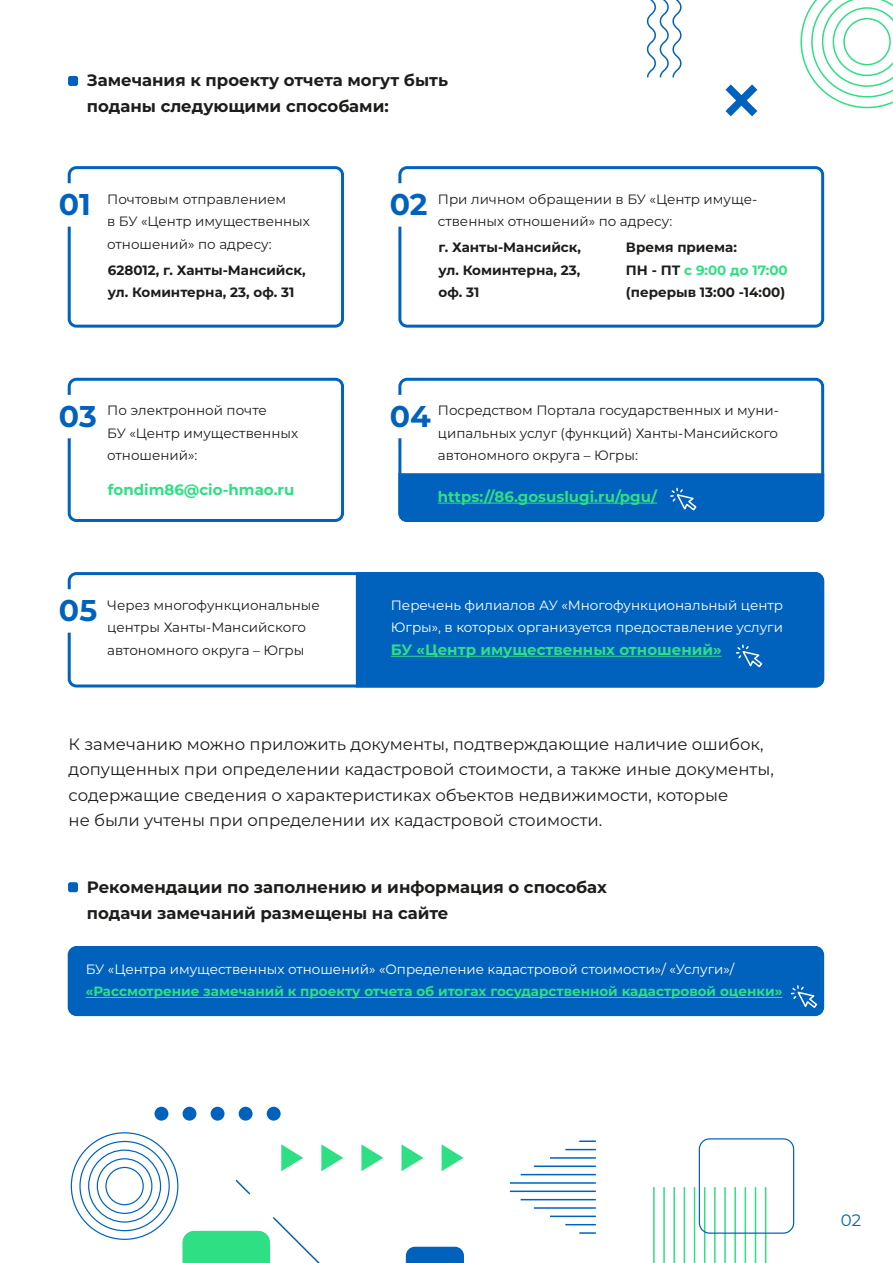
<style>
.page{position:relative;width:893px;height:1263px;background:#fff}
.page>*{position:absolute;margin:0;border:0;box-sizing:border-box;transform-origin:0 0}
.t1{font:700 30px "Montserrat";letter-spacing:-.005em;color:#0062bd}
.t2{font:16.5px/25.5px "Montserrat";color:#1d1d1b}
.t3{font:700 16.5px/25.5px "Montserrat";color:#1d1d1b}
.t4{font:16.5px "Montserrat";color:#0062bd}
.t5{font:700 15px "Montserrat";color:#2fdf84}
.t6{font:13.5px/22.5px "Montserrat";color:#1d1d1b}
.t7{font:13.5px/22.5px "Montserrat";color:#fff}
.t8{font:700 13.5px/22.5px "Montserrat";color:#1d1d1b}
.t9{font:700 13.5px "Montserrat";color:#2fdf84}
.s1{color:#2fdf84}
</style>
<div class="page">
<svg style="left:68px;top:166px;width:276px;height:162px"></svg>
<div style="left:68px;top:946px;width:756px;height:70px;background:#0062bd;border-radius:9px"></div>
<hr style="left:86px;top:997px;width:696px;height:1px;background:#2fdf84">
<div style="left:56px;top:183px;width:35px;height:44px;background:#fff;border-radius:8px"></div>
<svg style="left:68px;top:378px;width:276px;height:144px"></svg>
<div style="left:56px;top:395px;width:35px;height:43px;background:#fff;border-radius:8px"></div>
<svg style="left:68px;top:572px;width:756px;height:115px;fill:#0062bd"></svg>
<div style="left:56px;top:589px;width:35px;height:44px;background:#fff;border-radius:8px"></div>
<svg style="left:398px;top:166px;width:426px;height:162px"></svg>
<div style="left:387px;top:183px;width:34px;height:44px;background:#fff;border-radius:8px"></div>
<svg style="left:398px;top:378px;width:426px;height:95px"></svg>
<hr style="left:391px;top:656px;width:331px;height:1px;background:#2fdf84">
<div style="left:387px;top:395px;width:34px;height:43px;background:#fff;border-radius:8px"></div>
<div style="left:68px;top:76px;width:10px;height:10px;background:#0062bd;border-radius:2px"></div>
<div style="left:68px;top:882px;width:10px;height:10px;background:#0062bd;border-radius:2px"></div>
<div style="left:398px;top:473px;width:426px;height:49px;background:#0062bd"></div>
<svg style="left:736px;top:645px;width:28px;height:24px"></svg>
<svg style="left:791px;top:985px;width:27px;height:23px"></svg>
<svg style="left:646px;top:68px;width:34px;height:10px"></svg>
<svg style="left:806px;top:68px;width:19px;height:25px"></svg>
<svg style="left:725px;top:84px;width:33px;height:33px"></svg>
<svg style="left:281px;top:1144px;width:22px;height:28px"></svg>
<svg style="left:321px;top:1144px;width:22px;height:28px"></svg>
<svg style="left:361px;top:1144px;width:23px;height:28px"></svg>
<svg style="left:401px;top:1144px;width:23px;height:28px"></svg>
<svg style="left:441px;top:1144px;width:23px;height:27px"></svg>
<hr style="left:521px;top:1174px;width:75px;height:1px;background:#0062bd">
<hr style="left:534px;top:1165px;width:62px;height:2px;background:#0062bd">
<hr style="left:550px;top:1157px;width:46px;height:2px;background:#0062bd">
<hr style="left:565px;top:1149px;width:31px;height:1px;background:#0062bd">
<svg style="left:579px;top:1140px;width:17px;height:2px"></svg>
<div style="left:105px;top:1167px;width:39px;height:38px;border:1px solid #0062bd;border-radius:50%"></div>
<div style="left:699px;top:1138px;width:95px;height:96px;border:1px solid #0062bd;border-radius:10px"></div>
<div style="left:154px;top:1107px;width:14px;height:13px;background:#0062bd;border-radius:50%"></div>
<div style="left:183px;top:1107px;width:13px;height:13px;background:#0062bd;border-radius:50%"></div>
<div style="left:211px;top:1107px;width:13px;height:13px;background:#0062bd;border-radius:50%"></div>
<div style="left:239px;top:1107px;width:14px;height:13px;background:#0062bd;border-radius:50%"></div>
<div style="left:267px;top:1107px;width:14px;height:13px;background:#0062bd;border-radius:50%"></div>
<svg style="left:70px;top:1178px;width:725px;height:85px"></svg>
<p class="t3" style="left:87px;top:67px;width:363px">Замечания к проекту отчета могут быть поданы следующими способами:</p>
<h1 class="t1" style="left:59px;top:185px;width:34px">01</h1>
<p class="t6" style="left:107px;top:187px;width:204px">Почтовым отправлением<br>в БУ «Центр имущественных отношений» по адресу:</p>
<p class="t8" style="left:108px;top:258px;width:199px">628012, г. Ханты-Мансийск, ул. Коминтерна, 23, оф. 31</p>
<h1 class="t1" style="left:390px;top:185px;width:39px">02</h1>
<p class="t6" style="left:438px;top:187px;width:321px">При личном обращении в БУ «Центр имуще&shy;ственных отношений» по адресу:</p>
<p class="t8" style="left:439px;top:236px;width:144px;text-align:justify">г. Ханты-Мансийск, ул. Коминтерна, 23, оф. 31</p>
<p class="t8" style="left:626px;top:236px;width:163px">Время приема:<br>ПН - ПТ <span class="s1">с 9:00 до 17:00 </span>(перерыв 13:00 -14:00)</p>
<h1 class="t1" style="left:59px;top:396px;width:39px">03</h1>
<h1 class="t1" style="left:390px;top:396px;width:43px">04</h1>
<p class="t6" style="left:107px;top:399px;width:192px">По электронной почте<br>БУ «Центр имущественных отношений»:</p>
<p class="t5" style="left:108px;top:479px;width:188px">fondim86@cio-hmao.ru</p>
<p class="t5" style="left:438px;top:486px;width:221px">https://86.gosuslugi.ru/pgu/</p>
<p class="t6" style="left:438px;top:399px;width:343px;text-align:justify">Посредством Портала государственных и муни&shy;ципальных услуг (функций) Ханты-Мансийского автономного округа – Югры:</p>
<h1 class="t1" style="left:59px;top:590px;width:40px">05</h1>
<p class="t6" style="left:107px;top:593px;width:214px">Через многофункциональные центры Ханты-Мансийского автономного округа – Югры</p>
<p class="t7" style="left:391px;top:593px;width:394px">Перечень филиалов АУ «Многофункциональный центр<br>Югры», в которых организуется предоставление услуги</p>
<p class="t5" style="left:391px;top:639px;width:332px">БУ «Центр имущественных отношений»</p>
<p class="t2" style="left:69px;top:731px;width:707px">К замечанию можно приложить документы, подтверждающие наличие ошибок, допущенных при определении кадастровой стоимости, а также иные документы, содержащие сведения о характеристиках объектов недвижимости, которые<br>не были учтены при определении их кадастровой стоимости.</p>
<p class="t3" style="left:87px;top:874px;width:522px">Рекомендации по заполнению и информация о способах подачи замечаний размещены на сайте</p>
<p class="t7" style="left:86px;top:957px;width:650px">БУ «Центра имущественных отношений» «Определение кадастровой стоимости»/ «Услуги»/</p>
<p class="t9" style="left:86px;top:982px;width:698px">«Рассмотрение замечаний к проекту отчета об итогах государственной кадастровой оценки»</p>
<p class="t4" style="left:841px;top:1209px;width:22px">02</p>
</div>
